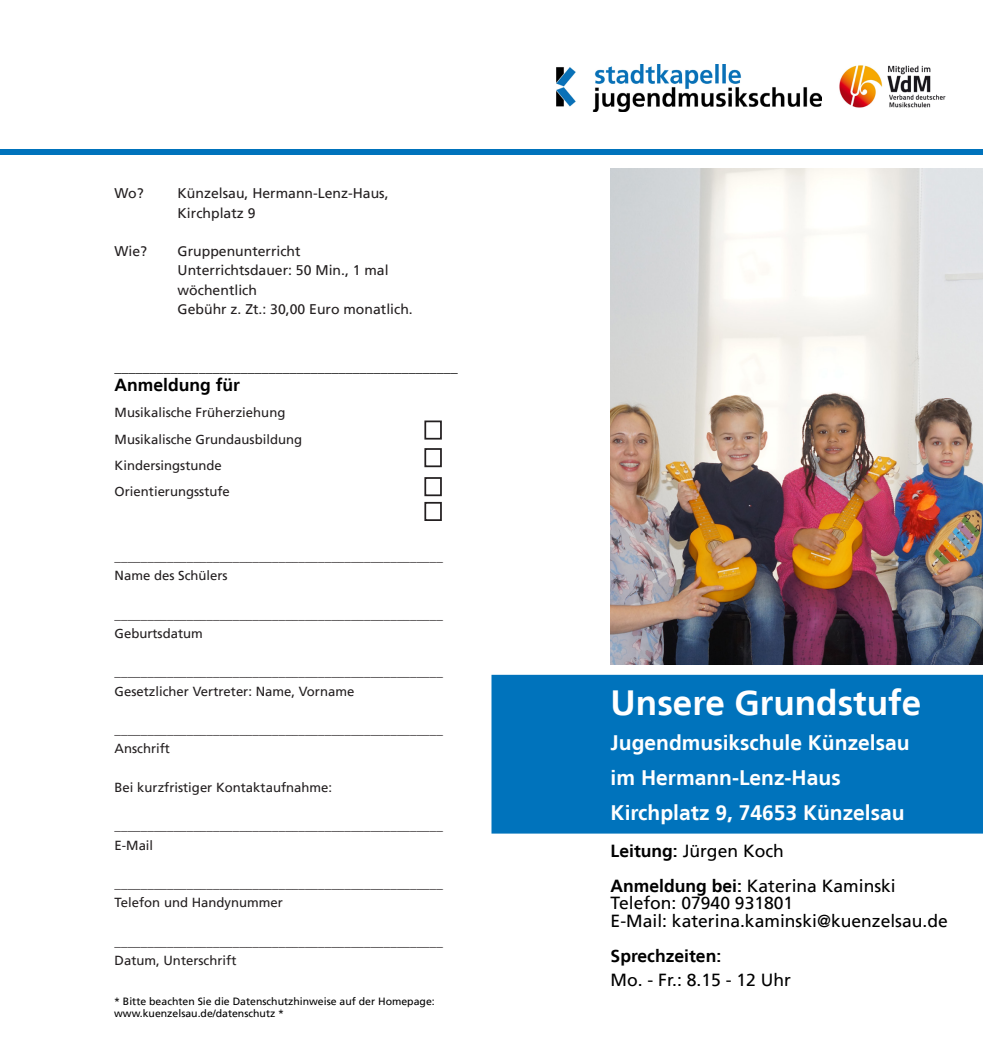
<style>
.page{position:relative;width:983px;height:1042px;background:#fff}
.page>*{position:absolute;margin:0;border:0;box-sizing:border-box;transform-origin:0 0}
.t1{font:700 35px "Frutiger LT";color:#fff}
.t2{font:700 21px "Frutiger LT";color:#fff}
.t3{font:17.5px "Frutiger LT";color:#000}
.t4{font:700 17.5px "Frutiger LT";color:#000}
.t5{font:14px "Frutiger LT";color:#231f20}
.t6{font:14px "Frutiger LT";color:#000}
.t7{font:13.12px "Frutiger LT";color:#231f20}
.t8{font:10.5px/12.2px "Frutiger LT";color:#000}
.s1{font-weight:700}
</style>
<div class="page">
<div style="left:0;top:150px;width:982px;height:5px;background:#0073bc"></div>
<div style="left:491px;top:675px;width:491px;height:158px;background:#0073bc"></div>
<img style="left:610px;top:169px;width:372px;height:496px">
<img style="left:839px;top:65px;width:107px;height:43px">
<div style="left:424px;top:420px;width:17px;height:19px;border:2px solid #231f20"></div>
<div style="left:424px;top:477px;width:17px;height:19px;border:2px solid #231f20"></div>
<div style="left:424px;top:448px;width:17px;height:19px;border:2px solid #231f20"></div>
<div style="left:424px;top:502px;width:17px;height:19px;border:2px solid #231f20"></div>
<img style="left:556px;top:64px;width:265px;height:48px">
<p class="t5" style="left:115px;top:185px;width:31px">Wo?</p>
<p class="t5" style="left:178px;top:185px;width:212px">Künzelsau, Hermann-Lenz-Haus,</p>
<p class="t5" style="left:178px;top:205px;width:79px">Kirchplatz 9</p>
<p class="t5" style="left:115px;top:243px;width:34px">Wie?</p>
<p class="t5" style="left:178px;top:243px;width:124px">Gruppenunterricht</p>
<p class="t5" style="left:178px;top:262px;width:212px">Unterrichtsdauer: 50 Min., 1 mal</p>
<p class="t5" style="left:178px;top:282px;width:81px">wöchentlich</p>
<p class="t5" style="left:178px;top:301px;width:236px">Gebühr z. Zt.: 30,00 Euro monatlich.</p>
<p class="t6" style="left:115px;top:359px;width:345px">_________________________________________________</p>
<p class="t4" style="left:115px;top:375px;width:127px">Anmeldung für</p>
<p class="t7" style="left:115px;top:405px;width:172px">Musikalische Früherziehung</p>
<p class="t7" style="left:115px;top:431px;width:189px">Musikalische Grundausbildung</p>
<p class="t7" style="left:115px;top:457px;width:109px">Kindersingstunde</p>
<p class="t7" style="left:115px;top:484px;width:117px">Orientierungsstufe</p>
<p class="t7" style="left:115px;top:548px;width:330px">__________________________________________________</p>
<p class="t7" style="left:115px;top:568px;width:115px">Name des Schülers</p>
<p class="t7" style="left:115px;top:606px;width:330px">__________________________________________________</p>
<p class="t7" style="left:115px;top:625px;width:90px">Geburtsdatum</p>
<p class="t7" style="left:115px;top:664px;width:330px">__________________________________________________</p>
<p class="t7" style="left:115px;top:683px;width:241px">Gesetzlicher Vertreter: Name, Vorname</p>
<p class="t7" style="left:115px;top:722px;width:330px">__________________________________________________</p>
<p class="t7" style="left:115px;top:741px;width:57px">Anschrift</p>
<p class="t7" style="left:115px;top:779px;width:219px">Bei kurzfristiger Kontaktaufnahme:</p>
<p class="t7" style="left:115px;top:818px;width:330px">__________________________________________________</p>
<p class="t7" style="left:115px;top:837px;width:40px">E-Mail</p>
<p class="t7" style="left:115px;top:876px;width:330px">__________________________________________________</p>
<p class="t7" style="left:115px;top:895px;width:170px">Telefon und Handynummer</p>
<p class="t7" style="left:115px;top:933px;width:330px">__________________________________________________</p>
<p class="t7" style="left:115px;top:953px;width:123px">Datum, Unterschrift</p>
<p class="t8" style="left:114px;top:995px;width:322px">* Bitte beachten Sie die Datenschutzhinweise auf der Homepage: www.kuenzelsau.de/datenschutz *</p>
<p class="t1" style="left:610px;top:682px;width:312px">Unsere Grundstufe</p>
<p class="t2" style="left:610px;top:730px;width:300px">Jugendmusikschule Künzelsau</p>
<p class="t2" style="left:610px;top:765px;width:231px">im Hermann-Lenz-Haus</p>
<p class="t2" style="left:610px;top:800px;width:295px">Kirchplatz 9, 74653 Künzelsau</p>
<p class="t3" style="left:610px;top:840px;width:175px"><span class="s1">Leitung:</span> Jürgen Koch</p>
<p class="t3" style="left:610px;top:875px;width:286px"><span class="s1">Anmeldung bei:</span> Katerina Kaminski</p>
<p class="t3" style="left:610px;top:893px;width:184px">Telefon: 07940 931801</p>
<p class="t3" style="left:610px;top:910px;width:338px">E-Mail: katerina.kaminski@kuenzelsau.de</p>
<p class="t4" style="left:610px;top:945px;width:112px">Sprechzeiten:</p>
<p class="t3" style="left:610px;top:970px;width:182px">Mo. - Fr.: 8.15 - 12 Uhr</p>
</div>
